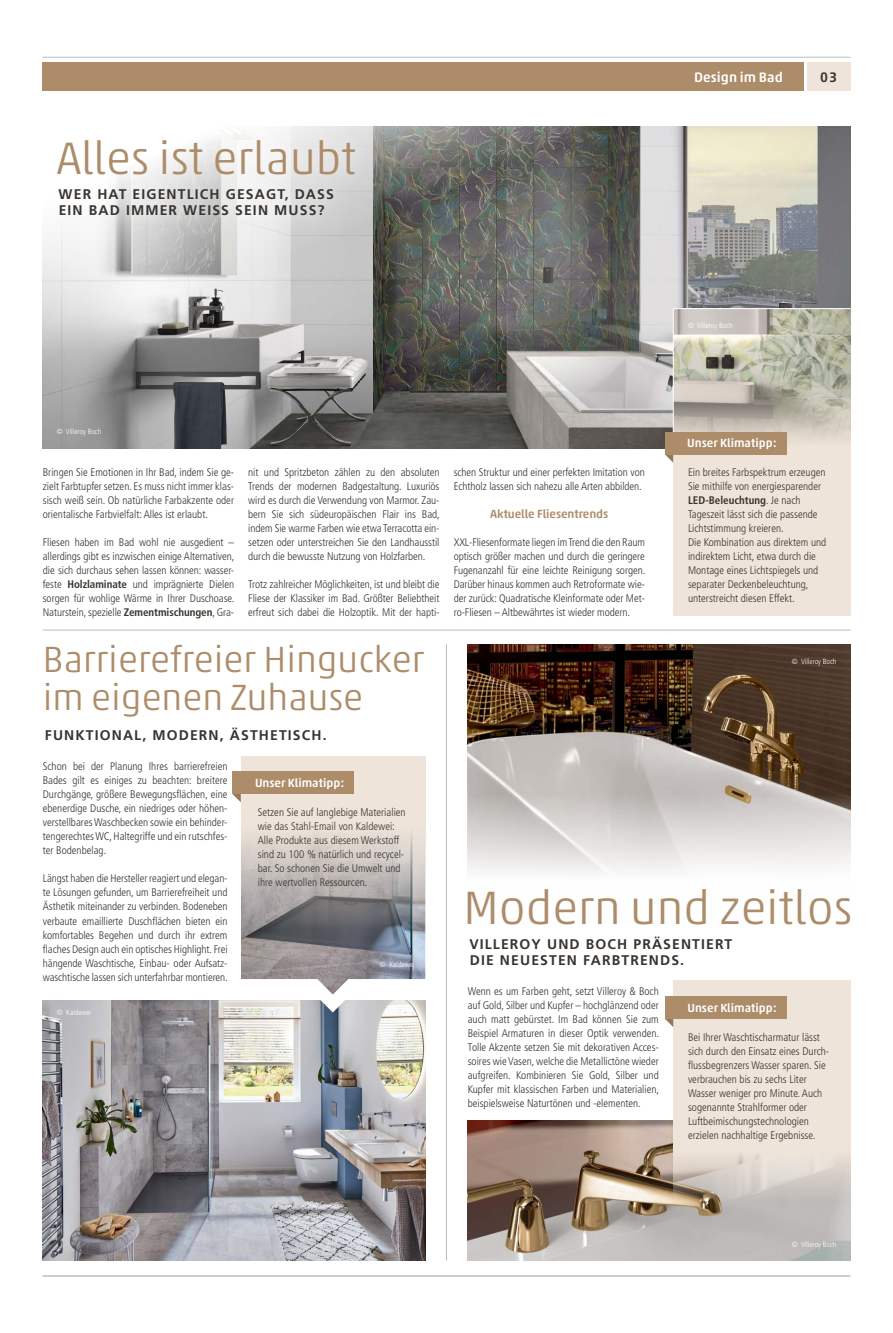
<style>
.page{position:relative;width:893px;height:1333px;background:#fff}
.page>*{position:absolute;margin:0;border:0;box-sizing:border-box;transform-origin:0 0}
.t1{font:300 47.4px "Akko Pro";color:#ac8c69}
.t2{font:300 46px "Akko Pro";color:#ac8c69}
.t3{font:300 37px/38.2px "Akko Pro";color:#ac8c69}
.t4{font:700 14px/16px "Frutiger LT Std";letter-spacing:.08em;color:#39342f}
.t5{font:500 14px "Akko Rounded Std";color:#fff}
.t6{font:500 14px "Akko Rounded Std";color:#39342f}
.t7{font:500 12px "Akko Rounded Std";color:#fff}
.t8{font:500 12px "Akko Rounded Std";letter-spacing:-.005em;color:#ac8c69}
.t9{font:300 condensed 11px/14px "Frutiger LT Std";color:#39342f;text-align:justify}
.t10{font:300 condensed 7.5px "Frutiger LT Std";color:#fff}
.s1{font-weight:700}
</style>
<div class="page">
<div style="left:43px;top:63px;width:761px;height:28px;background:#ac8c69"></div>
<div style="left:806px;top:63px;width:44px;height:28px;background:#eee4da"></div>
<hr style="left:43px;top:57px;width:807px;height:1px;background:#bdbebe">
<hr style="left:43px;top:1275px;width:807px;height:1px;background:#bdbebe">
<hr style="left:43px;top:629px;width:807px;height:1px;background:#bdbebe">
<hr style="left:446px;top:644px;width:1px;height:616px;background:#bdbebe">
<img style="left:43px;top:126px;width:807px;height:322px">
<img style="left:43px;top:1000px;width:382px;height:260px">
<svg style="left:241px;top:994px;width:184px;height:18px"></svg>
<img style="left:241px;top:938px;width:184px;height:56px">
<img style="left:468px;top:644px;width:382px;height:229px">
<img style="left:468px;top:1120px;width:382px;height:140px">
<svg style="left:42px;top:126px;width:614px;height:261px;background:#90918e"></svg>
<svg style="left:673px;top:980px;width:177px;height:229px;background:#e5dbd2"></svg>
<div style="left:673px;top:371px;width:177px;height:245px;background:#eee4da"></div>
<div style="left:42px;top:126px;width:327px;height:64px;background:#fff;opacity:.75"></div>
<div style="left:44px;top:173px;width:304px;height:57px;background:#fff;opacity:.75"></div>
<svg style="left:672px;top:307px;width:179px;height:133px;background:#bbb8ab"></svg>
<svg style="left:241px;top:756px;width:184px;height:182px;background:#c2bcb8"></svg>
<svg style="left:665px;top:454px;width:8px;height:8px"></svg>
<div style="left:665px;top:432px;width:121px;height:22px;background:#ac8c69"></div>
<svg style="left:232px;top:793px;width:9px;height:9px"></svg>
<div style="left:232px;top:771px;width:122px;height:22px;background:#ac8c69"></div>
<svg style="left:665px;top:1018px;width:8px;height:9px"></svg>
<div style="left:665px;top:996px;width:122px;height:22px;background:#ac8c69"></div>
<h2 class="t2" style="left:57px;top:131px;width:301px">Alles ist erlaubt</h2>
<p class="t4" style="left:59px;top:186px;width:277px">WER HAT EIGENTLICH GESAGT, DASS<br>EIN BAD IMMER WEISS SEIN MUSS?</p>
<p class="t5" style="left:694px;top:68px;width:90px">Design im Bad</p>
<p class="t6" style="left:820px;top:69px;width:18px">03</p>
<p class="t10" style="left:688px;top:321px;width:46px">© Villeroy Boch</p>
<p class="t10" style="left:57px;top:427px;width:46px">© Villeroy Boch</p>
<p class="t9" style="left:43px;top:465px;width:193px">Bringen Sie Emotionen in Ihr Bad, indem Sie ge&shy;zielt Farbtupfer setzen. Es muss nicht immer klas&shy;sisch weiß sein. Ob natürliche Farbakzente oder orientalische Farbvielfalt: Alles ist erlaubt.</p>
<p class="t9" style="left:43px;top:535px;width:193px">Fliesen haben im Bad wohl nie ausgedient – allerdings gibt es inzwischen einige Alternativen, die sich durchaus sehen lassen können: wasser&shy;feste <span class="s1">Holzlaminate</span> und imprägnierte Dielen sorgen für wohlige Wärme in Ihrer Duschoase.<br>Naturstein, spezielle <span class="s1">Zementmischungen</span>, Gra-</p>
<p class="t9" style="left:248px;top:465px;width:193px">nit und Spritzbeton zählen zu den absoluten Trends der modernen Badgestaltung. Luxuriös wird es durch die Verwendung von Marmor. Zau&shy;bern Sie sich südeuropäischen Flair ins Bad, indem Sie warme Farben wie etwa Terracotta ein&shy;setzen oder unterstreichen Sie den Landhausstil durch die bewusste Nutzung von Holzfarben.</p>
<p class="t9" style="left:248px;top:577px;width:193px">Trotz zahlreicher Möglichkeiten, ist und bleibt die Fliese der Klassiker im Bad. Größter Beliebtheit erfreut sich dabei die Holzoptik. Mit der hapti-</p>
<h3 class="t3" style="left:43px;top:640px;width:383px">Barrierefreier Hingucker im eigenen Zuhause</h3>
<p class="t4" style="left:45px;top:727px;width:283px">FUNKTIONAL, MODERN, ÄSTHETISCH.</p>
<p class="t9" style="left:43px;top:759px;width:186px">Schon bei der Planung Ihres barrierefreien Bades gilt es einiges zu beachten: breitere Durchgänge, größere Bewegungsflächen, eine ebenerdige Dusche, ein niedriges oder höhen&shy;verstellbares Waschbecken sowie ein behinder&shy;tengerechtes WC, Haltegriffe und ein rutschfes&shy;ter Bodenbelag.</p>
<p class="t9" style="left:43px;top:871px;width:187px">Längst haben die Hersteller reagiert und elegan&shy;te Lösungen gefunden, um Barrierefreiheit und Ästhetik miteinander zu verbinden. Bodeneben verbaute emaillierte Duschflächen bieten ein komfortables Begehen und durch ihr extrem flaches Design auch ein optisches Highlight. Frei hängende Waschtische, Einbau- oder Aufsatz&shy;waschtische lassen sich unterfahrbar montieren.</p>
<p class="t10" style="left:57px;top:1007px;width:36px">© Kaldewei</p>
<p class="t7" style="left:255px;top:775px;width:91px">Unser Klimatipp:</p>
<p class="t9" style="left:258px;top:805px;width:149px;text-align:left">Setzen Sie auf langlebige Materialien wie das Stahl-Email von Kaldewei:<br>Alle Produkte aus diesem Werkstoff sind zu 100 % natürlich und recycel&shy;bar. So schonen Sie die Umwelt und ihre wertvollen Ressourcen.</p>
<p class="t10" style="left:380px;top:959px;width:36px">© Kaldewei</p>
<p class="t9" style="left:454px;top:465px;width:193px">schen Struktur und einer perfekten Imitation von<br>Echtholz lassen sich nahezu alle Arten abbilden.</p>
<p class="t8" style="left:490px;top:507px;width:119px">Aktuelle Fliesentrends</p>
<p class="t9" style="left:454px;top:535px;width:193px">XXL-Fliesenformate liegen im Trend die den Raum optisch größer machen und durch die geringere Fugenanzahl für eine leichte Reinigung sorgen.<br>Darüber hinaus kommen auch Retroformate wie&shy;der zurück: Quadratische Kleinformate oder Met&shy;ro-Fliesen – Altbewährtes ist wieder modern.</p>
<p class="t7" style="left:687px;top:435px;width:91px">Unser Klimatipp:</p>
<p class="t9" style="left:688px;top:465px;width:140px;text-align:left">Ein breites Farbspektrum erzeugen<br>Sie mithilfe von energiesparender<br><span class="s1">LED-Beleuchtung</span>. Je nach<br>Tageszeit lässt sich die passende<br>Lichtstimmung kreieren.<br>Die Kombination aus direktem und indirektem Licht, etwa durch die<br>Montage eines Lichtspiegels und separater Deckenbeleuchtung, unterstreicht diesen Effekt.</p>
<p class="t10" style="left:792px;top:657px;width:46px">© Villeroy Boch</p>
<h1 class="t1" style="left:463px;top:879px;width:391px">Modern und zeitlos</h1>
<p class="t4" style="left:469px;top:935px;width:264px">VILLEROY UND BOCH PRÄSENTIERT<br>DIE NEUESTEN FARBTRENDS.</p>
<p class="t9" style="left:468px;top:983px;width:193px">Wenn es um Farben geht, setzt Villeroy &amp; Boch auf Gold, Silber und Kupfer – hochglänzend oder auch matt gebürstet. Im Bad können Sie zum Beispiel Armaturen in dieser Optik verwenden.<br>Tolle Akzente setzen Sie mit dekorativen Acces&shy;soires wie Vasen, welche die Metallictöne wieder aufgreifen. Kombinieren Sie Gold, Silber und Kupfer mit klassischen Farben und Materialien, beispielsweise Naturtönen und -elementen.</p>
<p class="t7" style="left:687px;top:1000px;width:91px">Unser Klimatipp:</p>
<p class="t9" style="left:688px;top:1030px;width:143px;text-align:left">Bei Ihrer Waschtischarmatur lässt sich durch den Einsatz eines Durch&shy;flussbegrenzers Wasser sparen. Sie verbrauchen bis zu sechs Liter Wasser weniger pro Minute. Auch sogenannte Strahlformer oder Luftbeimischungstechnologien erzielen nachhaltige Ergebnisse.</p>
<p class="t10" style="left:792px;top:1239px;width:46px">© Villeroy Boch</p>
</div>
